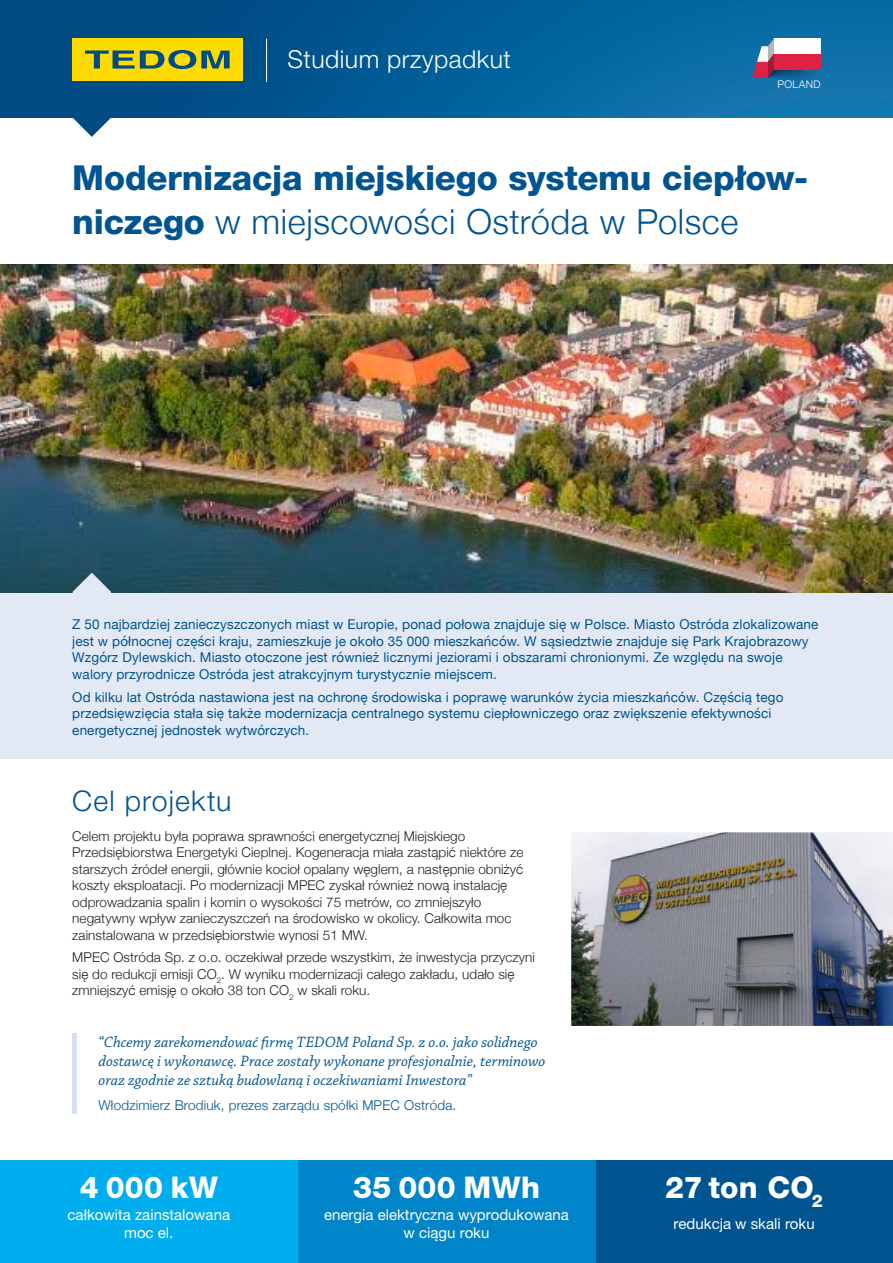
<style>
.page{position:relative;width:893px;height:1263px;background:#fff}
.page>*{position:absolute;margin:0;border:0;box-sizing:border-box;transform-origin:0 0}
.t1{font:800 34.5px "Helvetica Neue LT Pro";letter-spacing:-.005em;color:#005490}
.t2{font:300 34.5px "Helvetica Neue";letter-spacing:.015em;color:#005490}
.t3{font:800 30px "Helvetica Neue LT Pro";letter-spacing:.015em;color:#fff}
.t4{font:300 28.5px "Helvetica Neue LT Pro";letter-spacing:.035em;color:#005490}
.t5{font:300 24.75px "Helvetica Neue LT Pro";letter-spacing:.02em;color:#fff}
.t6{font:italic 15.75px/18.9px "Chaparral Pro";color:#005490}
.t7{font:15px/18px "Helvetica Neue LT Pro";color:#fff;text-align:center}
.t8{font:300 13.5px/16.5px "Helvetica Neue";letter-spacing:.005em;color:#231f20}
.t9{font:13.5px/16.5px "Helvetica Neue";letter-spacing:.01em;color:#005490}
.t10{font:300 13.5px "Helvetica Neue";letter-spacing:.015em;color:#005490}
.t11{font:300 10.5px "Helvetica Neue";letter-spacing:.04em;color:#fff}
.s1{font-family:"Helvetica Neue LT Pro";font-weight:800}
</style>
<div class="page">
<div style="left:0;top:502px;width:893px;height:257px;background:#e2e9f5"></div>
<svg style="left:72px;top:117px;width:39px;height:20px"></svg>
<div style="left:0;top:0;width:893px;height:117px;background:linear-gradient(to right,#00457e,#0c75ae)"></div>
<img style="left:0;top:265px;width:893px;height:327px">
<svg style="left:72px;top:573px;width:39px;height:20px"></svg>
<div style="left:0;top:1161px;width:298px;height:102px;background:#00aeef"></div>
<div style="left:595px;top:1161px;width:298px;height:102px;background:#005490"></div>
<div style="left:298px;top:1161px;width:297px;height:102px;background:#0084ca"></div>
<img style="left:571px;top:832px;width:322px;height:194px">
<div style="left:72px;top:1033px;width:5px;height:81px;background:#d8e1f1"></div>
<div style="left:72px;top:38px;width:170px;height:43px;background:#ffdc01"></div>
<svg style="left:85px;top:50px;width:145px;height:19px"></svg>
<hr style="left:266px;top:39px;width:1px;height:43px;background:#fff">
<svg style="left:752px;top:38px;width:69px;height:48px;background:#4c6a95"></svg>
<div style="left:774px;top:54px;width:47px;height:15px;background:#e02146"></div>
<div style="left:774px;top:38px;width:47px;height:16px;background:#fff"></div>
<h3 class="t5" style="left:287px;top:44px;width:225px">Studium przypadkut</h3>
<p class="t11" style="left:777px;top:76px;width:45px">POLAND</p>
<h1 class="t1" style="left:72px;top:158px;width:737px">Modernizacja miejskiego systemu ciepłow-</h1>
<h1 class="t2" style="left:72px;top:194px;width:667px"><span class="s1">niczego</span> w miejscowości Ostróda w Polsce</h1>
<p class="t9" style="left:72px;top:617px;width:748px">Z 50 najbardziej zanieczyszczonych miast w Europie, ponad połowa znajduje się w Polsce. Miasto Ostróda zlokalizowane jest w północnej części kraju, zamieszkuje je około 35 000 mieszkańców. W sąsiedztwie znajduje się Park Krajobrazowy Wzgórz Dylewskich. Miasto otoczone jest również licznymi jeziorami i obszarami chronionymi. Ze względu na swoje walory przyrodnicze Ostróda jest atrakcyjnym turystycznie miejscem.</p>
<p class="t9" style="left:72px;top:689px;width:713px">Od kilku lat Ostróda nastawiona jest na ochronę środowiska i poprawę warunków życia mieszkańców. Częścią tego przedsięwzięcia stała się także modernizacja centralnego systemu ciepłowniczego oraz zwiększenie efektywności energetycznej jednostek wytwórczych.</p>
<h3 class="t4" style="left:72px;top:784px;width:161px">Cel projektu</h3>
<p class="t8" style="left:72px;top:826px;width:453px">Celem projektu była poprawa sprawności energetycznej Miejskiego Przedsiębiorstwa Energetyki Cieplnej. Kogeneracja miała zastąpić niektóre ze starszych źródeł energii, głównie kocioł opalany węglem, a następnie obniżyć koszty eksploatacji. Po modernizacji MPEC zyskał również nową instalację odprowadzania spalin i komin o wysokości 75 metrów, co zmniejszyło negatywny wpływ zanieczyszczeń na środowisko w okolicy. Całkowita moc zainstalowana w przedsiębiorstwie wynosi 51 MW.</p>
<p class="t8" style="left:72px;top:948px;width:464px">MPEC Ostróda Sp. z o.o. oczekiwał przede wszystkim, że inwestycja przyczyni się do redukcji emisji CO<sub>2</sub>. W wyniku modernizacji całego zakładu, udało się zmniejszyć emisję o około 38 ton CO<sub>2</sub> w skali roku.</p>
<p class="t6" style="left:99px;top:1033px;width:448px">“Chcemy zarekomendować firmę TEDOM Poland Sp. z o.o. jako solidnego dostawcę i wykonawcę. Prace zostały wykonane profesjonalnie, terminowo oraz zgodnie ze sztuką budowlaną i oczekiwaniami Inwestora”</p>
<p class="t10" style="left:99px;top:1094px;width:359px">Włodzimierz Brodiuk, prezes zarządu spółki MPEC Ostróda.</p>
<h2 class="t3" style="left:80px;top:1169px;width:140px">4 000 kW</h2>
<p class="t7" style="left:68px;top:1206px;width:164px">całkowita zainstalowana moc el.</p>
<h2 class="t3" style="left:353px;top:1169px;width:189px">35 000 MWh</h2>
<p class="t7" style="left:324px;top:1206px;width:246px">energia elektryczna wyprodukowana w ciągu roku</p>
<h2 class="t3" style="left:665px;top:1169px;width:159px">27 ton CO<sub>2</sub></h2>
<p class="t7" style="left:674px;top:1214px;width:143px">redukcja w skali roku</p>
</div>
